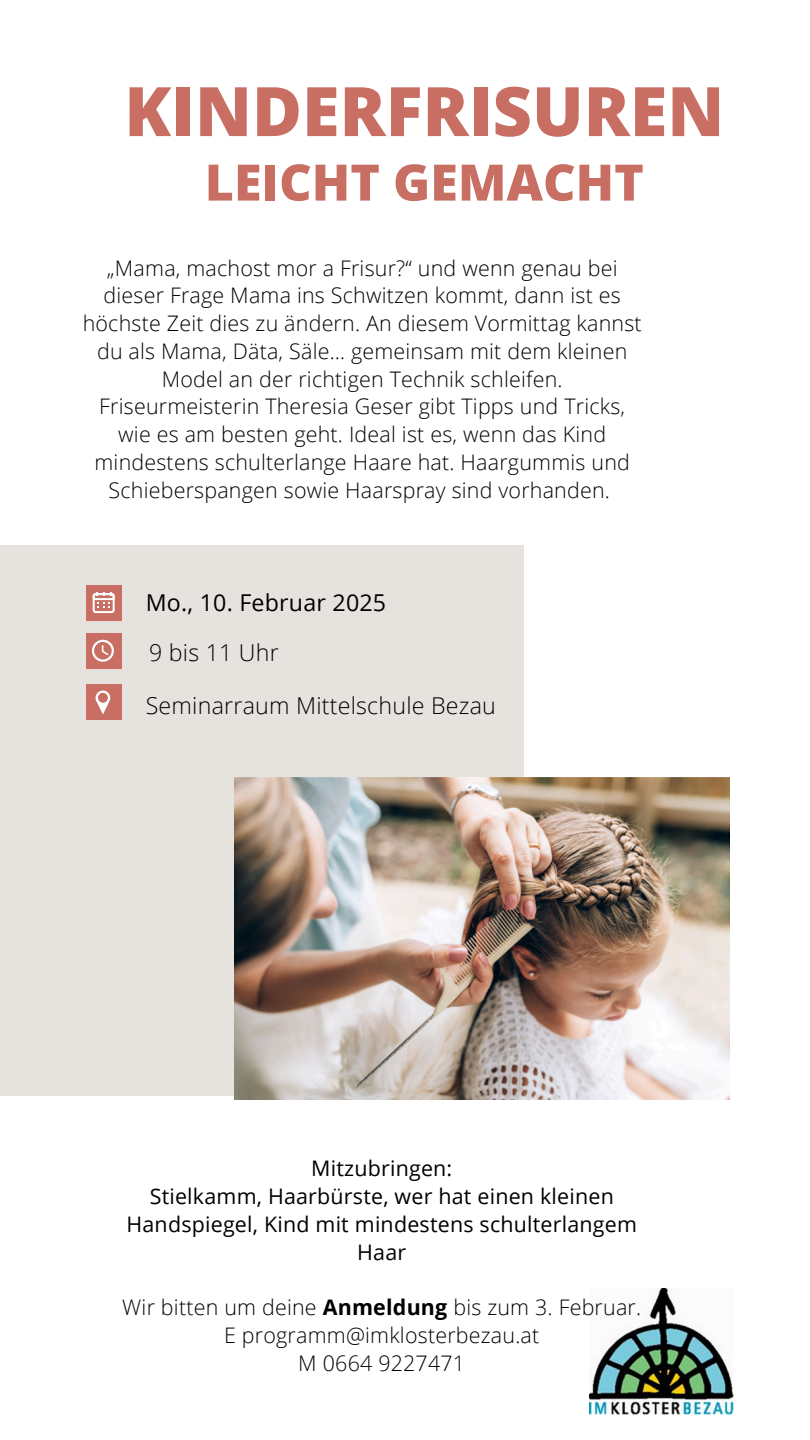
<style>
.page{position:relative;width:810px;height:1440px;background:#fff}
.page>*{position:absolute;margin:0;border:0;box-sizing:border-box;transform-origin:0 0}
.t1{font:800 68.3px "Open Sans";color:#c86e62}
.t2{font:800 50.3px "Open Sans";color:#c86e62}
.t3{font:300 23.2px "Open Sans";letter-spacing:.01em;color:#000}
.t4{font:23.2px "Open Sans";letter-spacing:.01em;color:#000}
.t5{font:300 21.4px/27.8px "Open Sans";letter-spacing:.01em;color:#000;text-align:center}
.t6{font:21.4px/27.8px "Open Sans";letter-spacing:.01em;color:#000;text-align:center}
.s1{font-weight:700}
</style>
<div class="page">
<div style="left:0;top:545px;width:524px;height:551px;background:#e6e3df"></div>
<div style="left:87px;top:585px;width:35px;height:35px;background:#c86e62"></div>
<svg style="left:93px;top:592px;width:21px;height:21px"></svg>
<div style="left:87px;top:633px;width:35px;height:35px;background:#c86e62"></div>
<svg style="left:92px;top:640px;width:22px;height:21px"></svg>
<div style="left:87px;top:685px;width:35px;height:35px;background:#c86e62"></div>
<svg style="left:96px;top:691px;width:14px;height:23px"></svg>
<img style="left:235px;top:778px;width:494px;height:321px">
<img style="left:590px;top:1289px;width:143px;height:125px">
<p class="t1" style="left:124px;top:63px;width:601px">KINDERFRISUREN</p>
<p class="t2" style="left:205px;top:147px;width:441px">LEICHT GEMACHT</p>
<p class="t5" style="left:83px;top:253px;width:561px">„Mama, machost mor a Frisur?“ und wenn genau bei dieser Frage Mama ins Schwitzen kommt, dann ist es höchste Zeit dies zu ändern. An diesem Vormittag kannst du als Mama, Däta, Säle… gemeinsam mit dem kleinen Model an der richtigen Technik schleifen.<br>Friseurmeisterin Theresia Geser gibt Tipps und Tricks, wie es am besten geht. Ideal ist es, wenn das Kind mindestens schulterlange Haare hat. Haargummis und Schieberspangen sowie Haarspray sind vorhanden.</p>
<h1 class="t4" style="left:146px;top:586px;width:242px">Mo., 10. Februar 2025</h1>
<p class="t3" style="left:149px;top:636px;width:131px">9 bis 11 Uhr</p>
<p class="t3" style="left:146px;top:689px;width:352px">Seminarraum Mittelschule Bezau</p>
<p class="t6" style="left:311px;top:1154px;width:143px">Mitzubringen:</p>
<p class="t6" style="left:127px;top:1182px;width:512px">Stielkamm, Haarbürste, wer hat einen kleinen<br>Handspiegel, Kind mit mindestens schulterlangem<br>Haar</p>
<p class="t5" style="left:122px;top:1293px;width:520px">Wir bitten um deine <span class="s1">Anmeldung</span> bis zum 3. Februar.</p>
<p class="t5" style="left:224px;top:1321px;width:317px">E programm@imklosterbezau.at</p>
<p class="t5" style="left:298px;top:1348px;width:168px">M 0664 9227471</p>
</div>
